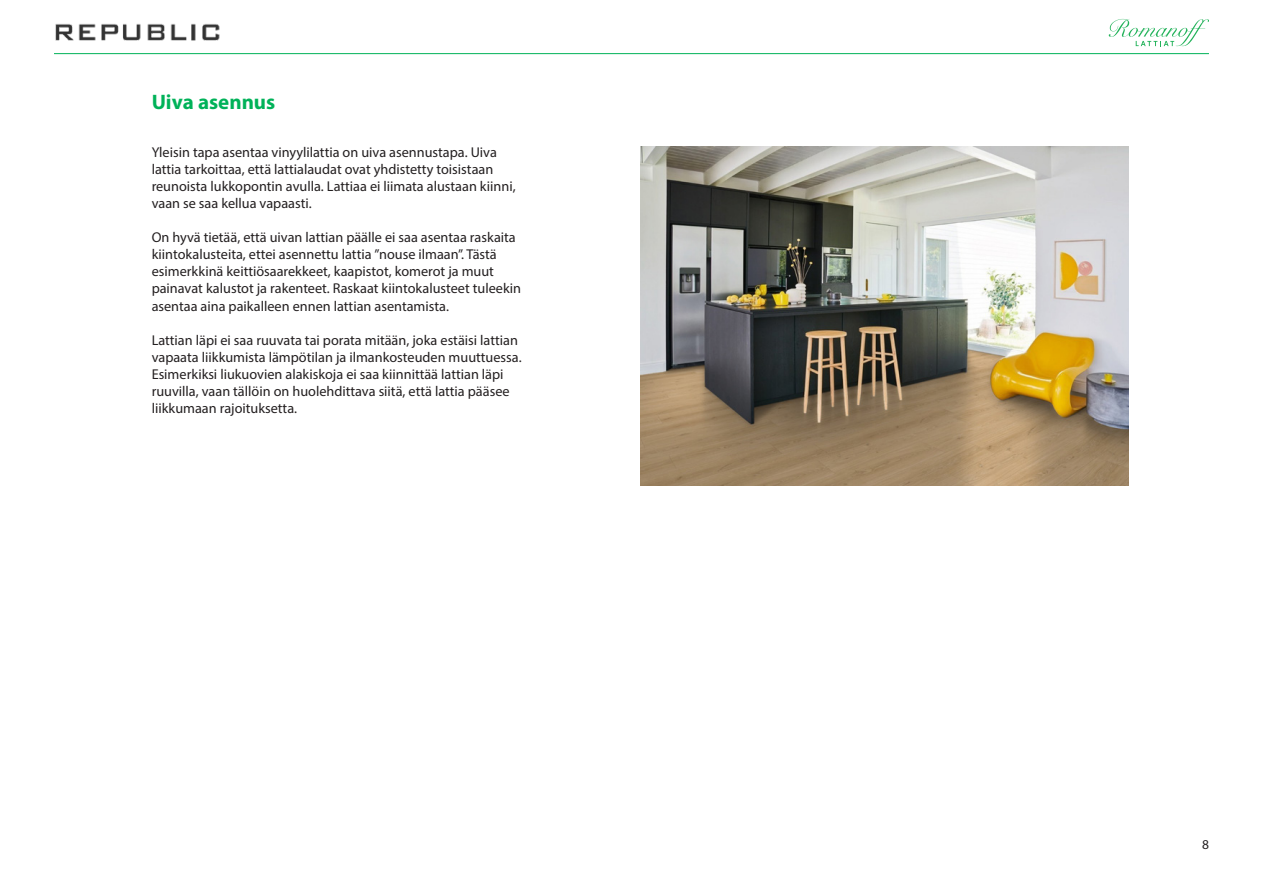
<style>
.page{position:relative;width:1263px;height:893px;background:#fff}
.page>*{position:absolute;margin:0;border:0;box-sizing:border-box;transform-origin:0 0}
.Otsikko_iso{font:700 21px "Myriad Pro";color:#00b259}
.leipis{font:14.25px/17.1px "Myriad Pro";color:#231f20}
.t1{font:13.5px "Myriad Pro";color:#231f20}
</style>
<div class="page">
<svg style="left:1109px;top:19px;width:100px;height:27px"></svg>
<hr style="left:54px;top:53px;width:1155px;height:1px;background:#00b259">
<img style="left:55px;top:23px;width:165px;height:18px">
<img style="left:640px;top:146px;width:488px;height:339px">
<p class="Otsikko_iso" style="left:152px;top:89px;width:125px">Uiva asennus</p>
<p class="leipis" style="left:152px;top:143px;width:365px">Yleisin tapa asentaa vinyylilattia on uiva asennustapa. Uiva lattia tarkoittaa, että lattialaudat ovat yhdistetty toisistaan reunoista lukkopontin avulla. Lattiaa ei liimata alustaan kiinni, vaan se saa kellua vapaasti.</p>
<p class="leipis" style="left:152px;top:229px;width:371px">On hyvä tietää, että uivan lattian päälle ei saa asentaa raskaita kiintokalusteita, ettei asennettu lattia ”nouse ilmaan”. Tästä esimerkkinä keittiösaarekkeet, kaapistot, komerot ja muut painavat kalustot ja rakenteet. Raskaat kiintokalusteet tuleekin asentaa aina paikalleen ennen lattian asentamista.</p>
<p class="leipis" style="left:152px;top:331px;width:372px">Lattian läpi ei saa ruuvata tai porata mitään, joka estäisi lattian vapaata liikkumista lämpötilan ja ilmankosteuden muuttuessa.<br>Esimerkiksi liukuovien alakiskoja ei saa kiinnittää lattian läpi ruuvilla, vaan tällöin on huolehdittava siitä, että lattia pääsee liikkumaan rajoituksetta.</p>
<p class="t1" style="left:1202px;top:836px;width:8px">8</p>
</div>
